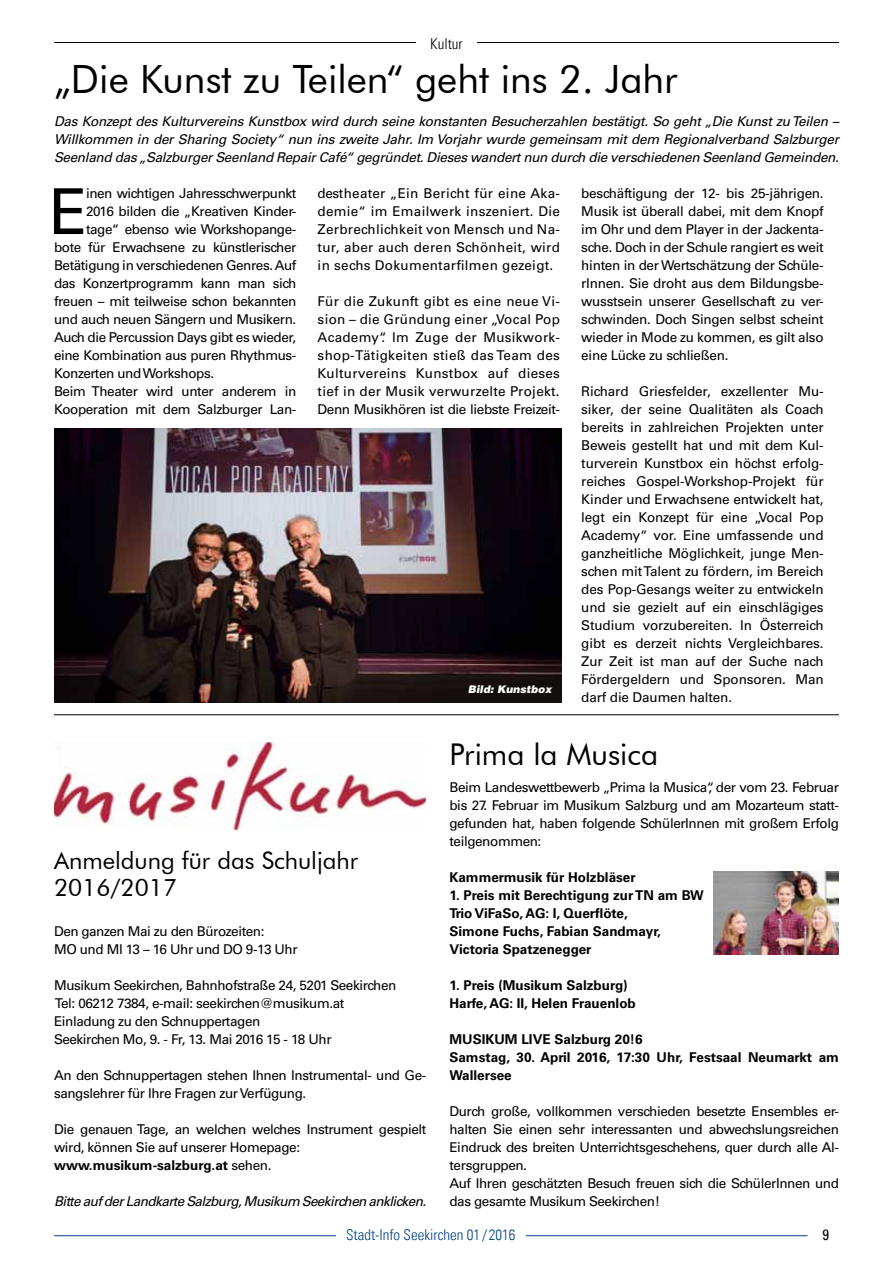
<style>
.page{position:relative;width:893px;height:1263px;background:#fff}
.page>*{position:absolute;margin:0;border:0;box-sizing:border-box;transform-origin:0 0}
.t1{font:63.3px "Univers LT Std";color:#000}
.t2{font:39px "Futura BT";color:#000}
.t3{font:30px "Futura BT";color:#000}
.t4{font:24px/27px "Futura BT";color:#000}
.t5{font:15px "Univers Com 47 Light Cond";color:#004282}
.t6{font:15px "Univers Com 47 Light Cond";color:#000}
.t7{font:condensed 15px "Univers Com 57";color:#000}
.t8{font:13.5px/18px "Univers LT Std";letter-spacing:-.03em;color:#000;text-align:justify}
.t9{font:italic 13.5px/18px "Univers LT Std";letter-spacing:-.04em;color:#000;text-align:justify}
.t10{font:700 13.5px/18px "Univers LT Std";color:#000}
.t11{font:italic 900 10.5px "Helvetica";color:#fff}
.s1{font-weight:700}
</style>
<div class="page">
<hr style="left:54px;top:1235px;width:753px;height:1px;background:#004282">
<div style="left:336px;top:1225px;width:189px;height:20px;background:#fff"></div>
<hr style="left:54px;top:42px;width:785px;height:1px;background:#000">
<img style="left:54px;top:428px;width:507px;height:274px">
<div style="left:416px;top:33px;width:60px;height:21px;background:#fff"></div>
<hr style="left:54px;top:714px;width:785px;height:1px;background:#000">
<img style="left:54px;top:742px;width:372px;height:88px">
<img style="left:713px;top:872px;width:126px;height:83px">
<p class="t6" style="left:430px;top:35px;width:34px">Kultur</p>
<h2 class="t2" style="left:54px;top:56px;width:625px">„Die Kunst zu Teilen“ geht ins 2. Jahr</h2>
<p class="t9" style="left:54px;top:112px;width:786px">Das Konzept des Kulturvereins Kunstbox wird durch seine konstanten Besucherzahlen bestätigt. So geht „Die Kunst zu Teilen – Willkommen in der Sharing Society“ nun ins zweite Jahr. Im Vorjahr wurde gemeinsam mit dem Regionalverband Salzburger Seenland das „Salzburger Seenland Repair Café“ gegründet. Dieses wandert nun durch die verschiedenen Seenland Gemeinden.</p>
<h1 class="t1" style="left:49px;top:174px;width:40px">E</h1>
<p class="t8" style="left:86px;top:184px;width:212px">inen wichtigen Jahresschwerpunkt</p>
<p class="t8" style="left:86px;top:202px;width:212px">2016 bilden die „Kreativen Kinder-</p>
<p class="t8" style="left:86px;top:220px;width:212px">tage“ ebenso wie Workshopange-</p>
<p class="t8" style="left:54px;top:238px;width:244px">bote für Erwachsene zu künstlerischer</p>
<p class="t8" style="left:54px;top:256px;width:244px">Betätigung in verschiedenen Genres. Auf</p>
<p class="t8" style="left:54px;top:274px;width:244px">das Konzertprogramm kann man sich</p>
<p class="t8" style="left:54px;top:292px;width:244px">freuen – mit teilweise schon bekannten</p>
<p class="t8" style="left:54px;top:310px;width:244px">und auch neuen Sängern und Musikern.</p>
<p class="t8" style="left:54px;top:328px;width:244px">Auch die Percussion Days gibt es wieder,</p>
<p class="t8" style="left:54px;top:346px;width:244px">eine Kombination aus puren Rhythmus-</p>
<p class="t8" style="left:54px;top:364px;width:162px">Konzerten und Workshops.</p>
<p class="t8" style="left:54px;top:382px;width:244px">Beim Theater wird unter anderem in</p>
<p class="t8" style="left:54px;top:400px;width:244px">Kooperation mit dem Salzburger Lan-</p>
<p class="t8" style="left:318px;top:184px;width:244px">destheater „Ein Bericht für eine Aka&shy;demie“ im Emailwerk inszeniert. Die Zerbrechlichkeit von Mensch und Na&shy;tur, aber auch deren Schönheit, wird in sechs Dokumentarfilmen gezeigt.</p>
<p class="t8" style="left:318px;top:292px;width:244px">Für die Zukunft gibt es eine neue Vi&shy;sion – die Gründung einer „Vocal Pop Academy“. Im Zuge der Musikwork&shy;shop-Tätigkeiten stieß das Team des Kulturvereins Kunstbox auf dieses tief in der Musik verwurzelte Projekt.<br>Denn Musikhören ist die liebste Freizeit-</p>
<p class="t11" style="left:468px;top:682px;width:85px">Bild: Kunstbox</p>
<p class="t8" style="left:581px;top:184px;width:244px">beschäftigung der 12- bis 25-jährigen.<br>Musik ist überall dabei, mit dem Knopf im Ohr und dem Player in der Jackenta&shy;sche. Doch in der Schule rangiert es weit hinten in der Wertschätzung der Schüle&shy;rInnen. Sie droht aus dem Bildungsbe&shy;wusstsein unserer Gesellschaft zu ver&shy;schwinden. Doch Singen selbst scheint wieder in Mode zu kommen, es gilt also eine Lücke zu schließen.</p>
<p class="t8" style="left:581px;top:382px;width:244px">Richard Griesfelder, exzellenter Mu&shy;siker, der seine Qualitäten als Coach bereits in zahlreichen Projekten unter Beweis gestellt hat und mit dem Kul&shy;turverein Kunstbox ein höchst erfolg&shy;reiches Gospel-Workshop-Projekt für Kinder und Erwachsene entwickelt hat, legt ein Konzept für eine „Vocal Pop Academy“ vor. Eine umfassende und ganzheitliche Möglichkeit, junge Men&shy;schen mit Talent zu fördern, im Bereich des Pop-Gesangs weiter zu entwickeln und sie gezielt auf ein einschlägiges Studium vorzubereiten. In Österreich gibt es derzeit nichts Vergleichbares.<br>Zur Zeit ist man auf der Suche nach Fördergeldern und Sponsoren. Man darf die Daumen halten.</p>
<h3 class="t4" style="left:54px;top:846px;width:306px">Anmeldung für das Schuljahr<br>2016/2017</h3>
<p class="t8" style="left:54px;top:922px;width:245px">Den ganzen Mai zu den Bürozeiten:<br>MO und MI 13 – 16 Uhr und DO 9-13 Uhr</p>
<p class="t8" style="left:54px;top:976px;width:344px;text-align:left">Musikum Seekirchen, Bahnhofstraße 24, 5201 Seekirchen Tel: 06212 7384, e-mail: seekirchen@musikum.at Einladung zu den Schnuppertagen<br>Seekirchen Mo, 9. - Fr, 13. Mai 2016 15 - 18 Uhr</p>
<p class="t8" style="left:54px;top:1066px;width:374px">An den Schnuppertagen stehen Ihnen Instrumental- und Ge&shy;sangslehrer für Ihre Fragen zur Verfügung.</p>
<p class="t8" style="left:54px;top:1120px;width:374px;text-align:left">Die genauen Tage, an welchen welches Instrument gespielt wird, können Sie auf unserer Homepage: <span class="s1">www.musikum-salzburg.at</span> sehen.</p>
<p class="t9" style="left:54px;top:1192px;width:374px">Bitte auf der Landkarte Salzburg, Musikum Seekirchen anklicken.</p>
<h3 class="t3" style="left:449px;top:736px;width:210px">Prima la Musica</h3>
<p class="t8" style="left:449px;top:778px;width:391px">Beim Landeswettbewerb „Prima la Musica“, der vom 23. Februar bis 27. Februar im Musikum Salzburg und am Mozarteum statt&shy;gefunden hat, haben folgende SchülerInnen mit großem Erfolg teilgenommen:</p>
<p class="t10" style="left:449px;top:868px;width:188px">Kammermusik für Holzbläser</p>
<p class="t10" style="left:449px;top:886px;width:256px">1. Preis mit Berechtigung zur TN am BW<br>Trio ViFaSo, AG: I, Querflöte,<br>Simone Fuchs, Fabian Sandmayr,<br>Victoria Spatzenegger</p>
<p class="t10" style="left:449px;top:976px;width:188px">1. Preis (Musikum Salzburg)<br>Harfe, AG: II, Helen Frauenlob</p>
<p class="t10" style="left:449px;top:1030px;width:391px">MUSIKUM LIVE Salzburg 20!6<br>Samstag, 30. April 2016, 17:30 Uhr, Festsaal Neumarkt am<br>Wallersee</p>
<p class="t8" style="left:449px;top:1102px;width:391px;text-align:left">Durch große, vollkommen verschieden besetzte Ensembles er&shy;halten Sie einen sehr interessanten und abwechslungsreichen Eindruck des breiten Unterrichtsgeschehens, quer durch alle Al&shy;tersgruppen.<br>Auf Ihren geschätzten Besuch freuen sich die SchülerInnen und das gesamte Musikum Seekirchen!</p>
<p class="t5" style="left:346px;top:1225px;width:171px">Stadt-Info Seekirchen 01 / 2016</p>
<p class="t7" style="left:822px;top:1225px;width:8px">9</p>
</div>
